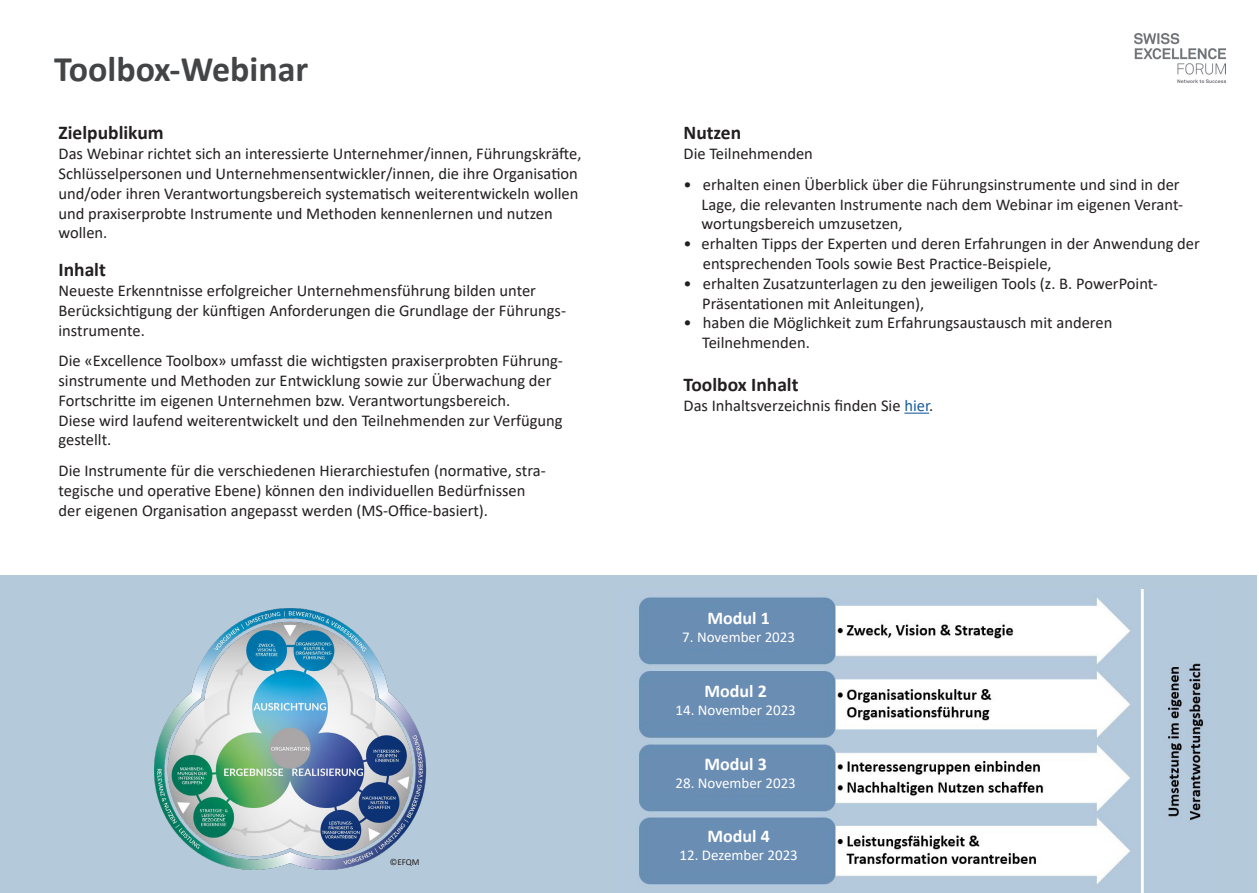
<style>
.page{position:relative;width:1259px;height:893px;background:#fff}
.page>*{position:absolute;margin:0;border:0;box-sizing:border-box;transform-origin:0 0}
.t1{font:700 36px "Calibri";color:#434446}
.t2{font:700 19.5px "Calibri";color:#231f20}
.t3{font:700 18px "Calibri";color:#fff}
.t4{font:16.5px/19.8px "Calibri";color:#231f20}
.t5{font:15px "Calibri";color:#fff}
.t6{font:9px "Calibri";color:#231f20}
.s1{color:#fff}
.s2{color:#175d9e}
</style>
<div class="page">
<div style="left:1px;top:576px;width:1256px;height:317px;background:#b4c9da"></div>
<svg style="left:904px;top:413px;width:25px;height:1px"></svg>
<img style="left:1134px;top:33px;width:91px;height:50px">
<img style="left:638px;top:590px;width:566px;height:303px">
<img style="left:155px;top:608px;width:272px;height:262px">
<div style="left:648px;top:610px;width:181px;height:38px;background:#6a8db3"></div>
<div style="left:645px;top:683px;width:181px;height:37px;background:#6a8db3"></div>
<div style="left:645px;top:756px;width:181px;height:37px;background:#6a8db3"></div>
<div style="left:648px;top:829px;width:181px;height:44px;background:#6a8db3"></div>
<p class="t1" style="left:54px;top:44px;width:256px">Toolbox-Webinar</p>
<p class="t2" style="left:58px;top:119px;width:107px">Zielpublikum</p>
<p class="t4" style="left:58px;top:143px;width:524px">Das Webinar richtet sich an interessierte Unternehmer/innen, Führungskräfte, Schlüsselpersonen und Unternehmensentwickler/innen, die ihre Organisation und/oder ihren Verantwortungsbereich systematisch weiterentwickeln wollen und praxiserprobte Instrumente und Methoden kennenlernen und nutzen wollen.</p>
<p class="t2" style="left:58px;top:256px;width:49px">Inhalt</p>
<p class="t4" style="left:58px;top:280px;width:509px">Neueste Erkenntnisse erfolgreicher Unternehmensführung bilden unter<br>Berücksichtigung der künftigen Anforderungen die Grundlage der Führungs&shy;instrumente.</p>
<p class="t4" style="left:58px;top:350px;width:506px">Die «Excellence Toolbox» umfasst die wichtigsten praxiserprobten Führung&shy;sinstrumente und Methoden zur Entwicklung sowie zur Überwachung der<br>Fortschritte im eigenen Unternehmen bzw. Verantwortungsbereich.</p>
<p class="t4" style="left:58px;top:410px;width:506px">Diese wird laufend weiterentwickelt und den Teilnehmenden zur Verfügung gestellt.</p>
<p class="t4" style="left:58px;top:460px;width:489px">Die Instrumente für die verschiedenen Hierarchiestufen (normative, stra-</p>
<p class="t4" style="left:58px;top:480px;width:468px">tegische und operative Ebene) können den individuellen Bedürfnissen der eigenen Organisation angepasst werden (MS-Office-basiert).</p>
<p class="t6" style="left:390px;top:855px;width:31px">©EFQM</p>
<p class="t2" style="left:683px;top:119px;width:59px">Nutzen</p>
<p class="t4" style="left:683px;top:143px;width:131px">Die Teilnehmenden</p>
<p class="t4" style="left:701px;top:174px;width:483px;text-indent:-18px">• erhalten einen Überblick über die Führungsinstrumente und sind in der<br>Lage, die relevanten Instrumente nach dem Webinar im eigenen Verant&shy;wortungsbereich umzusetzen,</p>
<p class="t4" style="left:683px;top:233px;width:518px">• erhalten Tipps der Experten und deren Erfahrungen in der Anwendung der <span class="s1">e</span> entsprechenden Tools sowie Best Practice-Beispiele,</p>
<p class="t4" style="left:683px;top:273px;width:476px">• erhalten Zusatzunterlagen zu den jeweiligen Tools (z. B. PowerPoint-</p>
<p class="t4" style="left:702px;top:293px;width:223px">Präsentationen mit Anleitungen),</p>
<p class="t4" style="left:702px;top:313px;width:412px;text-indent:-19px">• haben die Möglichkeit zum Erfahrungsaustausch mit anderen<br>Teilnehmenden.</p>
<p class="t2" style="left:683px;top:371px;width:116px">Toolbox Inhalt</p>
<p class="t4" style="left:683px;top:395px;width:251px">Das Inhaltsverzeichnis finden Sie <span class="s2">hier</span>.</p>
<p class="t3" style="left:707px;top:605px;width:64px">Modul 1</p>
<p class="t5" style="left:682px;top:626px;width:114px">7. November 2023</p>
<p class="t3" style="left:704px;top:678px;width:64px">Modul 2</p>
<p class="t5" style="left:675px;top:699px;width:122px">14. November 2023</p>
<p class="t3" style="left:704px;top:751px;width:64px">Modul 3</p>
<p class="t5" style="left:675px;top:772px;width:122px">28. November 2023</p>
<p class="t3" style="left:707px;top:824px;width:64px">Modul 4</p>
<p class="t5" style="left:679px;top:845px;width:120px">12. Dezember 2023</p>
</div>
